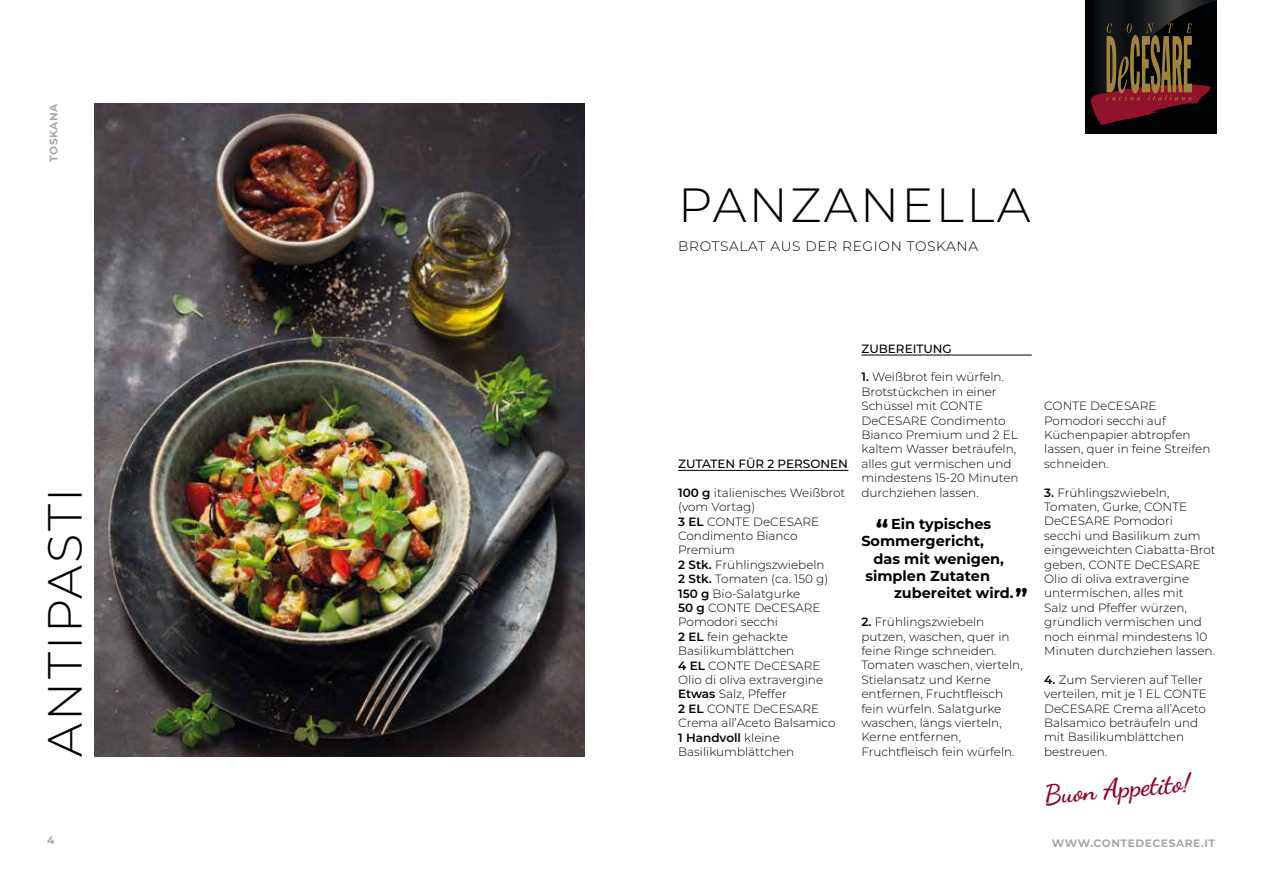
<style>
.page{position:relative;width:1263px;height:893px;background:#fff}
.page>*{position:absolute;margin:0;border:0;box-sizing:border-box;transform-origin:0 0}
.t1{font:300 48px "Montserrat";letter-spacing:.05em;color:#000}
.t2{font:700 27px "Dancing Script";color:#92062a}
.t3{font:700 14.4px "Montserrat";color:#000}
.t4{font:300 13.65px "Montserrat";letter-spacing:.05em;color:#000}
.t5{font:300 12px/14.4px "Montserrat";color:#000}
.t6{font:500 12px "Montserrat";color:#000}
.t7{font:700 10.8px "Montserrat";letter-spacing:.05em;color:#a7a8aa}
.s1{font-weight:600}
.s2{font-size:25.5px}
</style>
<div class="page">
<img style="left:94px;top:104px;width:491px;height:653px">
<hr style="left:678px;top:470px;width:170px;height:1px;background:#000">
<hr style="left:861px;top:355px;width:171px;height:1px;background:#000">
<div style="left:1085px;top:0;width:131px;height:134px;background:#000204"></div>
<img style="left:1095px;top:0;width:49px;height:13px">
<img style="left:1144px;top:0;width:33px;height:13px">
<img style="left:1177px;top:0;width:27px;height:13px">
<svg style="left:1204px;top:0;width:12px;height:5px"></svg>
<svg style="left:1090px;top:13px;width:121px;height:112px"></svg>
<p class="t7" style="left:46px;top:162px;width:60px;rotate:-90deg">TOSKANA</p>
<h1 class="t1" style="left:32px;top:757px;width:271px;rotate:-90deg">ANTIPASTI</h1>
<h1 class="t1" style="left:678px;top:173px;width:354px">PANZANELLA</h1>
<p class="t4" style="left:678px;top:237px;width:301px">BROTSALAT AUS DER REGION TOSKANA</p>
<p class="t6" style="left:678px;top:455px;width:171px">ZUTATEN FÜR 2 PERSONEN</p>
<p class="t5" style="left:678px;top:485px;width:169px"><span class="s1">100 g</span> italienisches Weißbrot (vom Vortag)<br><span class="s1">3 EL</span> CONTE DeCESARE<br>Condimento Bianco<br>Premium<br><span class="s1">2 Stk.</span> Frühlingszwiebeln<br><span class="s1">2 Stk.</span> Tomaten (ca. 150 g)<br><span class="s1">150 g</span> Bio-Salatgurke<br><span class="s1">50 g</span> CONTE DeCESARE<br>Pomodori secchi<br><span class="s1">2 EL</span> fein gehackte<br>Basilikumblättchen<br><span class="s1">4 EL</span> CONTE DeCESARE<br>Olio di oliva extravergine<br><span class="s1">Etwas</span> Salz, Pfeffer<br><span class="s1">2 EL</span> CONTE DeCESARE<br>Crema all’Aceto Balsamico<br><span class="s1">1 Handvoll</span> kleine<br>Basilikumblättchen</p>
<p class="t6" style="left:861px;top:340px;width:92px">ZUBEREITUNG</p>
<p class="t5" style="left:861px;top:370px;width:159px"><span class="s1">1.</span> Weißbrot fein würfeln.<br>Brotstückchen in einer<br>Schüssel mit CONTE<br>DeCESARE Condimento<br>Bianco Premium und 2 EL kaltem Wasser beträufeln, alles gut vermischen und mindestens 15-20 Minuten durchziehen lassen.</p>
<p class="t3" style="left:876px;top:513px;width:117px"><span class="s2">“</span> Ein typisches</p>
<p class="t3" style="left:861px;top:531px;width:124px">Sommergericht,</p>
<p class="t3" style="left:873px;top:548px;width:132px">das mit wenigen,</p>
<p class="t3" style="left:865px;top:565px;width:126px">simplen Zutaten</p>
<p class="t3" style="left:894px;top:583px;width:135px">zubereitet wird.<span class="s2">”</span></p>
<p class="t5" style="left:861px;top:614px;width:163px"><span class="s1">2.</span> Frühlingszwiebeln putzen, waschen, quer in feine Ringe schneiden.<br>Tomaten waschen, vierteln,<br>Stielansatz und Kerne entfernen, Fruchtfleisch fein würfeln. Salatgurke waschen, längs vierteln,<br>Kerne entfernen,<br>Fruchtfleisch fein würfeln.</p>
<p class="t5" style="left:1044px;top:398px;width:168px">CONTE DeCESARE<br>Pomodori secchi auf<br>Küchenpapier abtropfen lassen, quer in feine Streifen schneiden.</p>
<p class="t5" style="left:1044px;top:485px;width:173px"><span class="s1">3.</span> Frühlingszwiebeln,<br>Tomaten, Gurke, CONTE<br>DeCESARE Pomodori<br>secchi und Basilikum zum eingeweichten Ciabatta-Brot geben, CONTE DeCESARE<br>Olio di oliva extravergine untermischen, alles mit<br>Salz und Pfeffer würzen, gründlich vermischen und noch einmal mindestens 10<br>Minuten durchziehen lassen.</p>
<p class="t5" style="left:1044px;top:672px;width:164px"><span class="s1">4.</span> Zum Servieren auf Teller verteilen, mit je 1 EL CONTE<br>DeCESARE Crema all’Aceto<br>Balsamico beträufeln und mit Basilikumblättchen</p>
<p class="t5" style="left:1044px;top:744px;width:65px">bestreuen.</p>
<h2 class="t2" style="left:1043px;top:778px;width:148px;rotate:-5deg">Buon Appetito!</h2>
<p class="t7" style="left:47px;top:833px;width:9px">4</p>
<p class="t7" style="left:1052px;top:835px;width:165px">WWW.CONTEDECESARE.IT</p>
</div>
